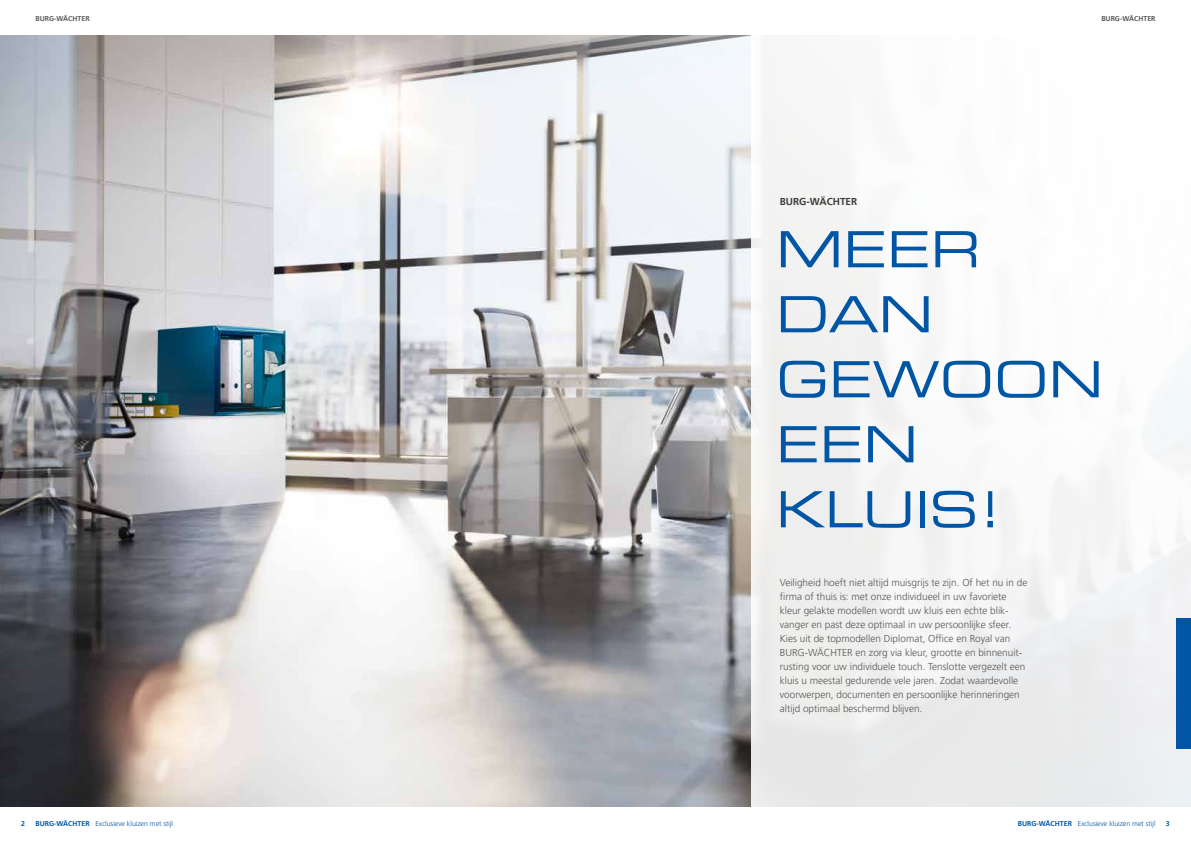
<style>
.page{position:relative;width:1191px;height:842px;background:#fff}
.page>*{position:absolute;margin:0;border:0;box-sizing:border-box;transform-origin:0 0}
.t1{font:50px/65px "Eurostile LT Std Ex 2";color:#0056a4}
.t2{font:300 10px/14px "Frutiger LT Pro";color:#575756}
.t3{font:700 10px "Frutiger LT Pro";color:#3c3c3b}
.t4{font:300 7px "Frutiger LT Pro";color:#0056a4}
.t5{font:700 7px "Frutiger LT Pro";color:#575756}
.t6{font:700 7px "Frutiger LT Pro";color:#0056a4}
.s1{font-weight:700}
</style>
<div class="page">
<img style="left:0;top:35px;width:750px;height:771px">
<div style="left:750px;top:26px;width:441px;height:784px;background:linear-gradient(to right,#f1f1f0,#f9fafb)"></div>
<div style="left:1176px;top:618px;width:15px;height:130px;background:#0056a4"></div>
<p class="t5" style="left:35px;top:14px;width:56px">BURG-WÄCHTER</p>
<p class="t5" style="left:1101px;top:14px;width:56px">BURG-WÄCHTER</p>
<p class="t3" style="left:780px;top:196px;width:79px">BURG-WÄCHTER</p>
<h1 class="t1" style="left:776px;top:216px;width:329px">MEER<br>DAN<br>GEWOON<br>EEN<br>KLUIS!</h1>
<p class="t2" style="left:780px;top:575px;width:249px">Veiligheid hoeft niet altijd muisgrijs te zijn. Of het nu in de firma of thuis is: met onze individueel in uw favoriete kleur gelakte modellen wordt uw kluis een echte blik&shy;vanger en past deze optimaal in uw persoonlijke sfeer.<br>Kies uit de topmodellen Diplomat, Office en Royal van BURG-WÄCHTER en zorg via kleur, grootte en binnenuit&shy;rusting voor uw individuele touch. Tenslotte vergezelt een kluis u meestal gedurende vele jaren. Zodat waardevolle voorwerpen, documenten en persoonlijke herinneringen altijd optimaal beschermd blijven.</p>
<p class="t6" style="left:21px;top:820px;width:5px">2</p>
<p class="t4" style="left:35px;top:820px;width:139px"><span class="s1">BURG-WÄCHTER</span> Exclusieve kluizen met stijl</p>
<p class="t4" style="left:1017px;top:820px;width:139px"><span class="s1">BURG-WÄCHTER</span> Exclusieve kluizen met stijl</p>
<p class="t6" style="left:1165px;top:820px;width:5px">3</p>
</div>
